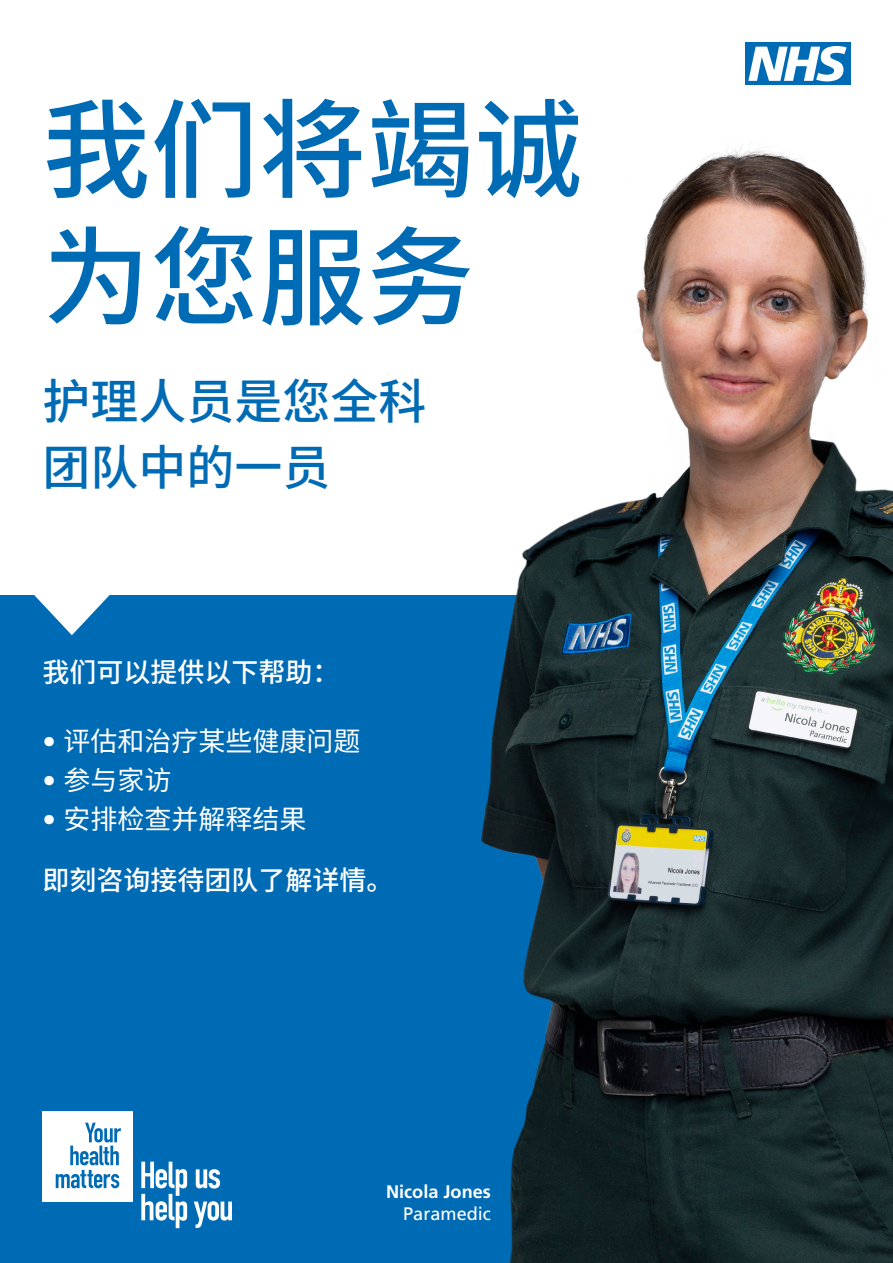
<style>
.page{position:relative;width:893px;height:1263px;background:#fff}
.page>*{position:absolute;margin:0;border:0;box-sizing:border-box;transform-origin:0 0}
.t1{font:500 108px/127.5px "Noto Sans CJ Ksc";color:#006bb5}
.t2{font:500 48px/66px "Noto Sans CJ Ksc";color:#006bb5}
.t3{font:27px "Noto Sans CJ Ksc";color:#fff}
.t4{font:500 27px "Noto Sans CJ Ksc";color:#fff}
.t5{font:700 18.15px/21.8px "Frutiger LT Pro";color:#fff;text-align:right}
.s1{font-family:"Frutiger LT Pro"}
.s2{font-weight:400}
</style>
<div class="page">
<div style="left:0;top:595px;width:893px;height:668px;background:#006bb5"></div>
<svg style="left:34px;top:595px;width:76px;height:40px"></svg>
<img style="left:480px;top:145px;width:413px;height:1118px">
<div style="left:745px;top:43px;width:105px;height:42px;background:#006bb5"></div>
<svg style="left:748px;top:46px;width:98px;height:35px"></svg>
<div style="left:43px;top:1111px;width:90px;height:90px;background:#fff"></div>
<svg style="left:56px;top:1123px;width:65px;height:65px"></svg>
<svg style="left:196px;top:1169px;width:24px;height:19px"></svg>
<svg style="left:141px;top:1161px;width:46px;height:67px"></svg>
<svg style="left:194px;top:1201px;width:38px;height:27px"></svg>
<h1 class="t1" style="left:43px;top:88px;width:541px">我们将竭诚为您服务</h1>
<p class="t2" style="left:43px;top:369px;width:385px">护理人员是您全科团队中的一员</p>
<p class="t4" style="left:43px;top:656px;width:298px">我们可以提供以下帮助：</p>
<p class="t3" style="left:43px;top:726px;width:320px"><span class="s1">•</span> 评估和治疗某些健康问题</p>
<p class="t3" style="left:43px;top:765px;width:131px"><span class="s1">•</span> 参与家访</p>
<p class="t3" style="left:43px;top:804px;width:266px"><span class="s1">•</span> 安排检查并解释结果</p>
<p class="t4" style="left:43px;top:864px;width:352px">即刻咨询接待团队了解详情。</p>
<p class="t5" style="left:386px;top:1181px;width:106px">Nicola Jones<br><span class="s2">Paramedic</span></p>
</div>
